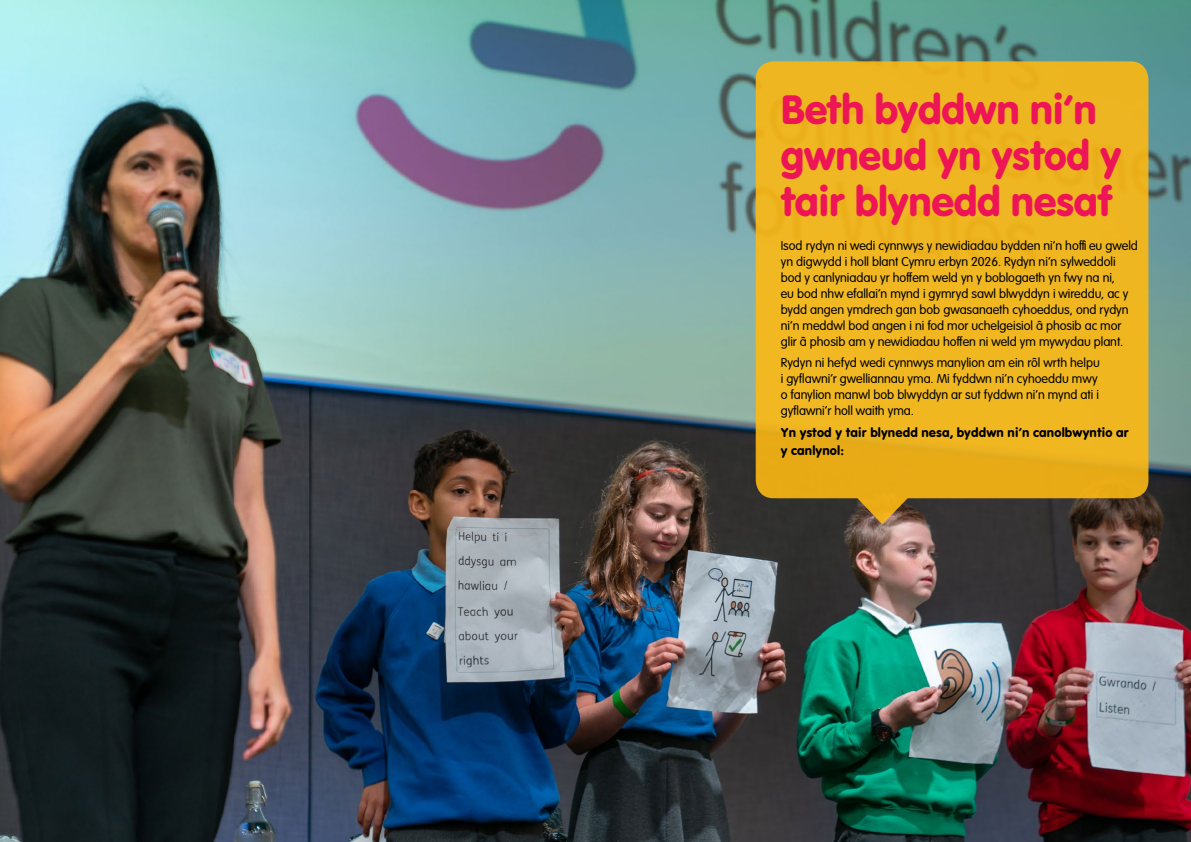
<style>
.page{position:relative;width:1191px;height:842px;background:#fff}
.page>*{position:absolute;margin:0;border:0;box-sizing:border-box;transform-origin:0 0}
.Page_title{font:43px/46px "VAG Rundschrift D";letter-spacing:-.01em;color:#ed1556}
.Body{font:300 13.5px/16px "VAG Rundschrift D";letter-spacing:-.005em;color:#000}
.Body-2{font:13.5px/18px "VAG Rundschrift D";letter-spacing:.01em;color:#000}
</style>
<div class="page">
<img style="left:0;top:0;width:1191px;height:842px">
<svg style="left:755px;top:61px;width:393px;height:463px;background:#e3ad20"></svg>
<p class="Page_title" style="left:781px;top:87px;width:342px">Beth byddwn ni’n gwneud yn ystod y tair blynedd nesaf</p>
<p class="Body" style="left:781px;top:237px;width:358px">Isod rydyn ni wedi cynnwys y newidiadau bydden ni’n hoffi eu gweld yn digwydd i holl blant Cymru erbyn 2026. Rydyn ni’n sylweddoli bod y canlyniadau yr hoffem weld yn y boblogaeth yn fwy na ni,<br>eu bod nhw efallai’n mynd i gymryd sawl blwyddyn i wireddu, ac y bydd angen ymdrech gan bob gwasanaeth cyhoeddus, ond rydyn ni’n meddwl bod angen i ni fod mor uchelgeisiol â phosib ac mor glir â phosib am y newidiadau hoffen ni weld ym mywydau plant.</p>
<p class="Body" style="left:781px;top:355px;width:320px">Rydyn ni hefyd wedi cynnwys manylion am ein rôl wrth helpu i gyflawni’r gwelliannau yma. Mi fyddwn ni’n cyhoeddu mwy o fanylion manwl bob blwyddyn ar sut fyddwn ni’n mynd ati i gyflawni’r holl waith yma.</p>
<p class="Body-2" style="left:781px;top:423px;width:349px">Yn ystod y tair blynedd nesa, byddwn ni’n canolbwyntio ar y canlynol:</p>
</div>
